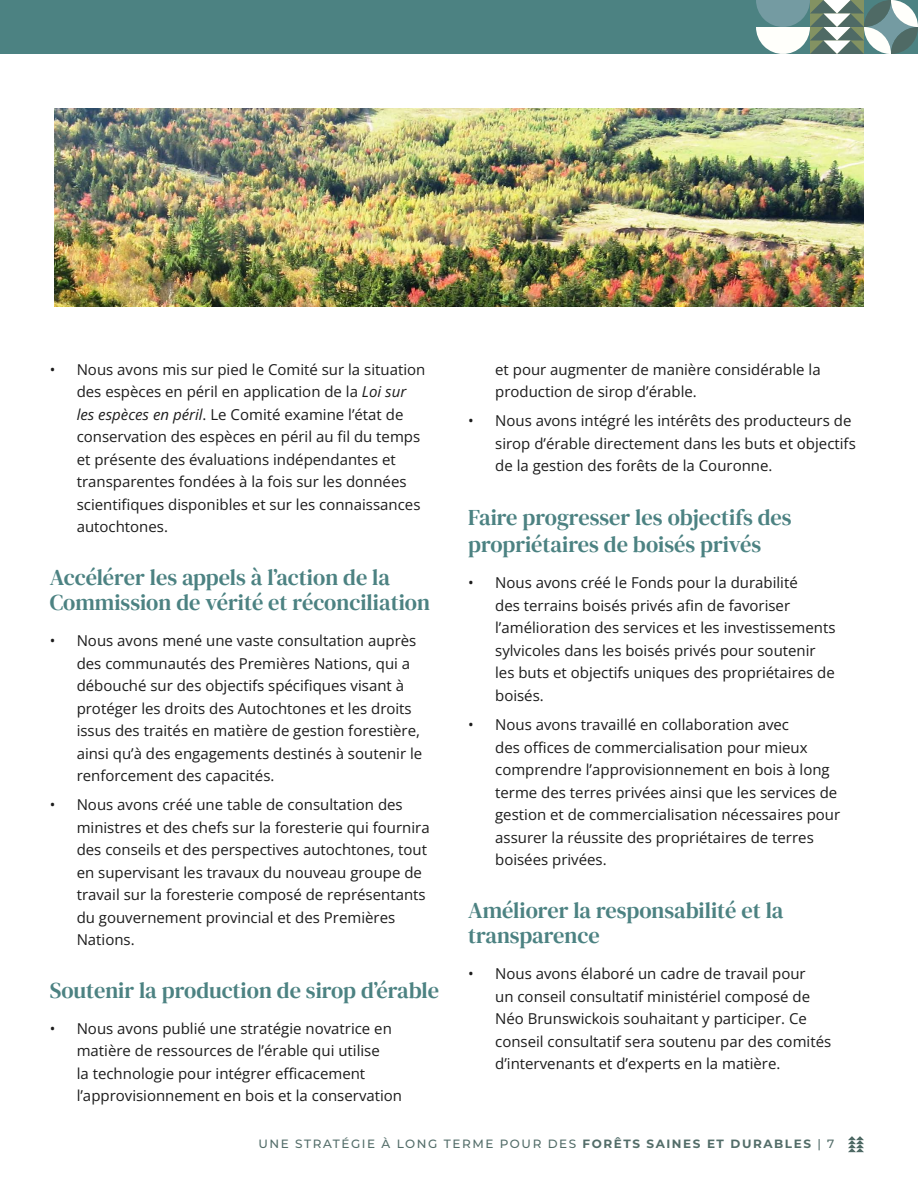
<style>
.page{position:relative;width:918px;height:1188px;background:#fff}
.page>*{position:absolute;margin:0;border:0;box-sizing:border-box;transform-origin:0 0}
.t1{font:22.5px/25.5px "DM Serif Text";color:#4c8282}
.t2{font:15px/22.5px "Open Sans";color:#1c1c1c}
.t3{font:500 12px "Montserrat";letter-spacing:.13em;color:#536d69}
.s1{font-style:italic}
.s2{font-weight:700}
</style>
<div class="page">
<img style="left:54px;top:108px;width:810px;height:199px">
<div style="left:0;top:0;width:918px;height:54px;background:#4c8282"></div>
<svg style="left:756px;top:0;width:162px;height:54px;background:#90a8a3"></svg>
<svg style="left:848px;top:1136px;width:16px;height:16px"></svg>
<p class="t2" style="left:77px;top:358px;width:350px;text-indent:-27px">• Nous avons mis sur pied le Comité sur la situation des espèces en péril en application de la <span class="s1">Loi sur les espèces en péril</span>. Le Comité examine l’état de conservation des espèces en péril au fil du temps et présente des évaluations indépendantes et transparentes fondées à la fois sur les données scientifiques disponibles et sur les connaissances autochtones.</p>
<h1 class="t1" style="left:50px;top:564px;width:382px">Accélérer les appels à l’action de la<br>Commission de vérité et réconciliation</h1>
<p class="t2" style="left:77px;top:629px;width:347px;text-indent:-27px">• Nous avons mené une vaste consultation auprès des communautés des Premières Nations, qui a débouché sur des objectifs spécifiques visant à protéger les droits des Autochtones et les droits issus des traités en matière de gestion forestière, ainsi qu’à des engagements destinés à soutenir le renforcement des capacités.</p>
<p class="t2" style="left:77px;top:793px;width:355px;text-indent:-27px">• Nous avons créé une table de consultation des ministres et des chefs sur la foresterie qui fournira des conseils et des perspectives autochtones, tout en supervisant les travaux du nouveau groupe de travail sur la foresterie composé de représentants du gouvernement provincial et des Premières Nations.</p>
<h1 class="t1" style="left:50px;top:978px;width:391px">Soutenir la production de sirop d’érable</h1>
<p class="t2" style="left:77px;top:1017px;width:327px;text-indent:-27px">• Nous avons publié une stratégie novatrice en matière de ressources de l’érable qui utilise<br>la technologie pour intégrer efficacement l’approvisionnement en bois et la conservation</p>
<p class="t2" style="left:495px;top:358px;width:327px">et pour augmenter de manière considérable la production de sirop d’érable.</p>
<p class="t2" style="left:495px;top:409px;width:362px;text-indent:-27px">• Nous avons intégré les intérêts des producteurs de sirop d’érable directement dans les buts et objectifs de la gestion des forêts de la Couronne.</p>
<h1 class="t1" style="left:468px;top:504px;width:325px;line-height:27px">Faire progresser les objectifs des propriétaires de boisés privés</h1>
<p class="t2" style="left:495px;top:571px;width:342px;text-indent:-27px">• Nous avons créé le Fonds pour la durabilité<br>des terrains boisés privés afin de favoriser l’amélioration des services et les investissements sylvicoles dans les boisés privés pour soutenir les buts et objectifs uniques des propriétaires de boisés.</p>
<p class="t2" style="left:495px;top:713px;width:347px;text-indent:-27px">• Nous avons travaillé en collaboration avec<br>des offices de commercialisation pour mieux comprendre l’approvisionnement en bois à long terme des terres privées ainsi que les services de gestion et de commercialisation nécessaires pour assurer la réussite des propriétaires de terres boisées privées.</p>
<h1 class="t1" style="left:468px;top:897px;width:317px">Améliorer la responsabilité et la transparence</h1>
<p class="t2" style="left:495px;top:962px;width:338px;text-indent:-27px">• Nous avons élaboré un cadre de travail pour<br>un conseil consultatif ministériel composé de Néo Brunswickois souhaitant y participer. Ce conseil consultatif sera soutenu par des comités d’intervenants et d’experts en la matière.</p>
<p class="t3" style="left:259px;top:1135px;width:577px">UNE STRATÉGIE À LONG TERME POUR DES <span class="s2">FORÊTS SAINES ET DURABLES</span> | 7</p>
</div>
